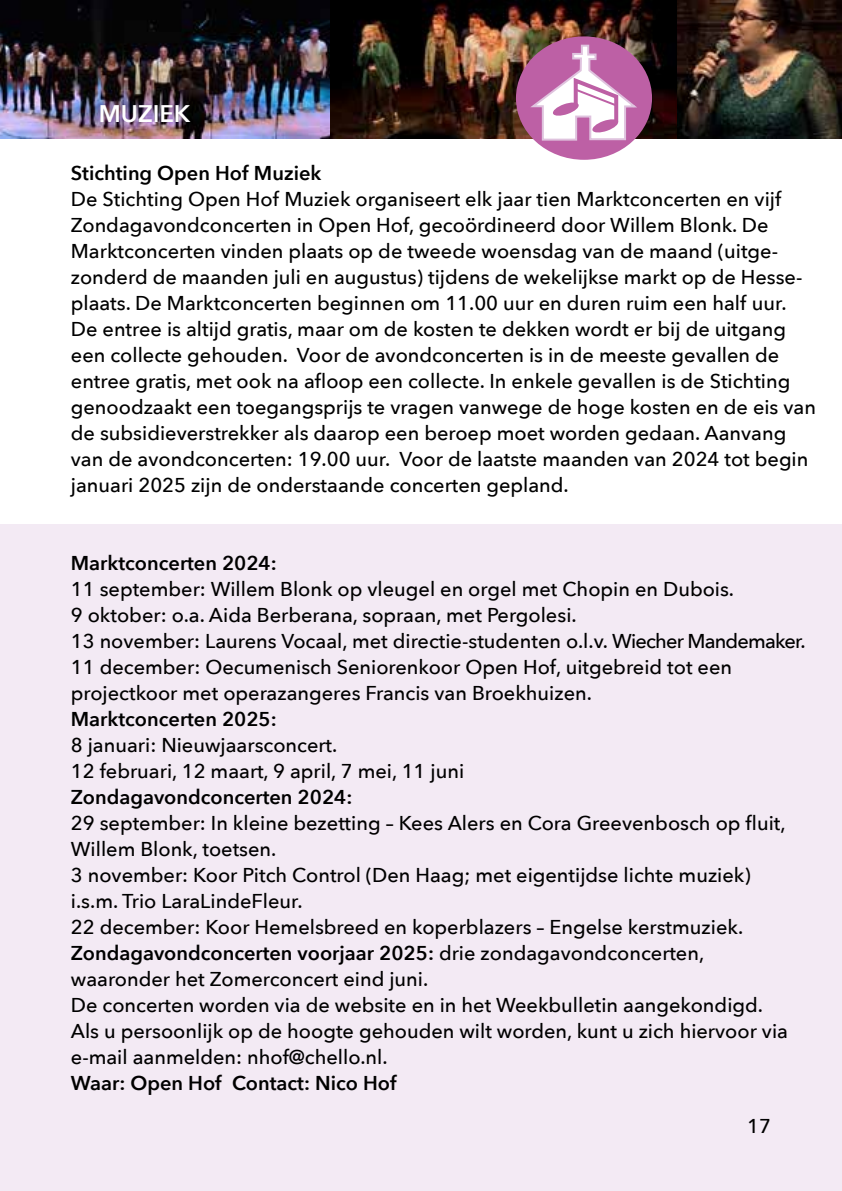
<style>
.page{position:relative;width:842px;height:1191px;background:#fff}
.page>*{position:absolute;margin:0;border:0;box-sizing:border-box;transform-origin:0 0}
.t1{font:600 24px "Avenir Next";color:#fff}
.t2{font:500 20px/26px "Avenir Next";color:#000}
.t3{font:600 20px "Avenir Next";color:#000}
.s1{font-weight:600}
</style>
<div class="page">
<div style="left:0;top:524px;width:842px;height:667px;background:#f3eaf4"></div>
<img style="left:0;top:0;width:842px;height:138px">
<div style="left:516px;top:36px;width:136px;height:124px;background:#bd60a5;border-radius:50%"></div>
<svg style="left:530px;top:44px;width:110px;height:98px"></svg>
<p class="t1" style="left:99px;top:93px;width:93px">MUZIEK</p>
<p class="t3" style="left:71px;top:156px;width:252px">Stichting Open Hof Muziek</p>
<p class="t2" style="left:71px;top:185px;width:747px">De Stichting Open Hof Muziek organiseert elk jaar tien Marktconcerten en vijf Zondagavondconcerten in Open Hof, gecoördineerd door Willem Blonk. De Marktconcerten vinden plaats op de tweede woensdag van de maand (uitge&shy;zonderd de maanden juli en augustus) tijdens de wekelijkse markt op de Hesse&shy;plaats. De Marktconcerten beginnen om 11.00 uur en duren ruim een half uur.<br>De entree is altijd gratis, maar om de kosten te dekken wordt er bij de uitgang een collecte gehouden. Voor de avondconcerten is in de meeste gevallen de entree gratis, met ook na afloop een collecte. In enkele gevallen is de Stichting genoodzaakt een toegangsprijs te vragen vanwege de hoge kosten en de eis van de subsidieverstrekker als daarop een beroep moet worden gedaan. Aanvang van de avondconcerten: 19.00 uur. Voor de laatste maanden van 2024 tot begin januari 2025 zijn de onderstaande concerten gepland.</p>
<p class="t3" style="left:71px;top:546px;width:207px">Marktconcerten 2024:</p>
<p class="t2" style="left:71px;top:575px;width:736px">11 september: Willem Blonk op vleugel en orgel met Chopin en Dubois.<br>9 oktober: o.a. Aida Berberana, sopraan, met Pergolesi.<br>13 november: Laurens Vocaal, met directie-studenten o.l.v. Wiecher Mandemaker.<br>11 december: Oecumenisch Seniorenkoor Open Hof, uitgebreid tot een projectkoor met operazangeres Francis van Broekhuizen.</p>
<p class="t3" style="left:71px;top:702px;width:207px">Marktconcerten 2025:</p>
<p class="t2" style="left:71px;top:731px;width:395px">8 januari: Nieuwjaarsconcert.<br>12 februari, 12 maart, 9 april, 7 mei, 11 juni</p>
<p class="t3" style="left:71px;top:780px;width:283px">Zondagavondconcerten 2024:</p>
<p class="t2" style="left:71px;top:809px;width:719px">29 september: In kleine bezetting – Kees Alers en Cora Greevenbosch op fluit, Willem Blonk, toetsen.<br>3 november: Koor Pitch Control (Den Haag; met eigentijdse lichte muziek) i.s.m. Trio LaraLindeFleur.<br>22 december: Koor Hemelsbreed en koperblazers – Engelse kerstmuziek.<br><span class="s1">Zondagavondconcerten voorjaar 2025:</span> drie zondagavondconcerten, waaronder het Zomerconcert eind juni.<br>De concerten worden via de website en in het Weekbulletin aangekondigd.<br>Als u persoonlijk op de hoogte gehouden wilt worden, kunt u zich hiervoor via e-mail aanmelden: nhof@chello.nl.</p>
<p class="t3" style="left:71px;top:1066px;width:327px">Waar: Open Hof Contact: Nico Hof</p>
<p class="t2" style="left:747px;top:1112px;width:25px">17</p>
</div>
